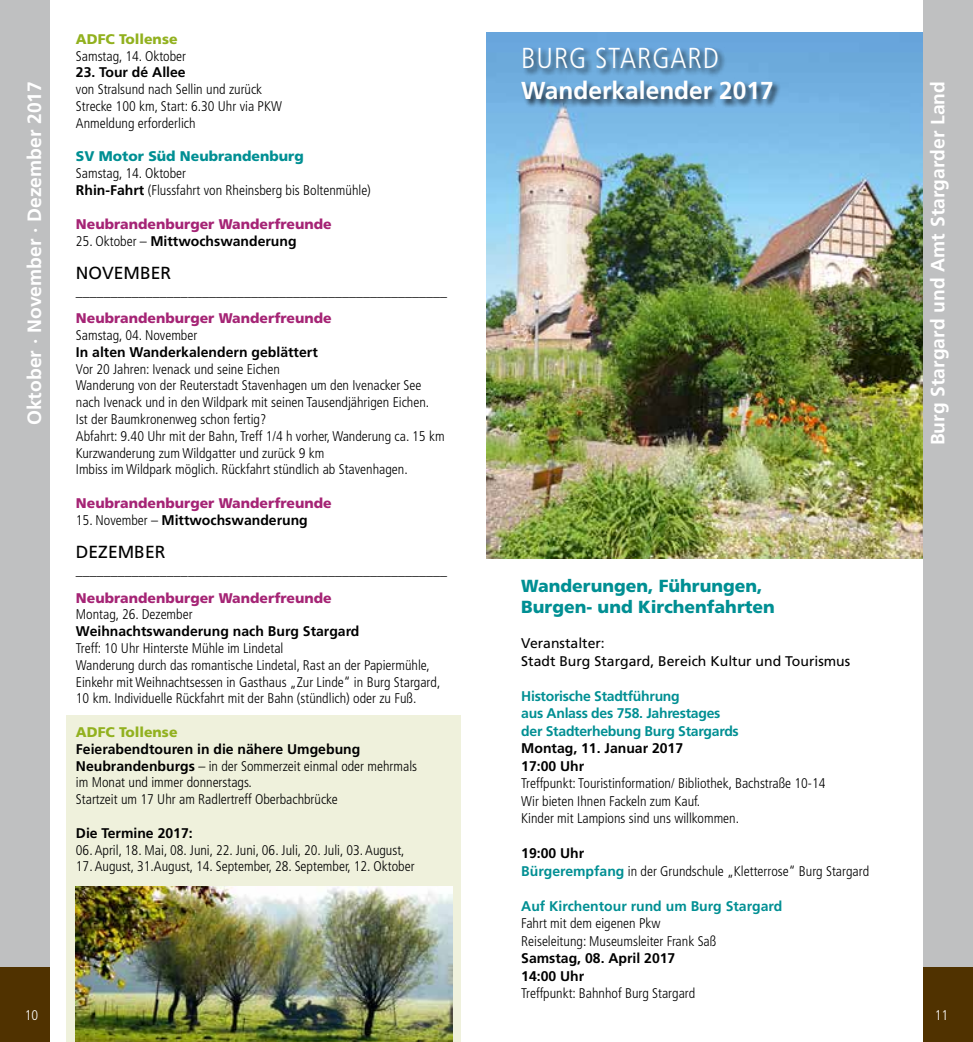
<style>
.page{position:relative;width:973px;height:1042px;background:#fff}
.page>*{position:absolute;margin:0;border:0;box-sizing:border-box;transform-origin:0 0}
.t1{font:300 condensed 28.88px "Frutiger";color:#fff}
.t2{font:700 24.5px "Frutiger";color:#fff}
.t3{font:700 19.25px "Frutiger";color:#fff}
.t4{font:900 17.5px/21px "Frutiger";color:#008f93}
.t5{font:17.5px "Frutiger";color:#000}
.t6{font:300 condensed 14px/16.8px "Frutiger";color:#000}
.t7{font:700 14px/17.5px "Frutiger";color:#000}
.t8{font:14px/17.5px "Frutiger";color:#000}
.t9{font:900 14px "Frutiger";color:#a52475}
.t10{font:700 14px/17.5px "Frutiger";letter-spacing:-.02em;color:#008f93}
.t11{font:700 14px "Frutiger";color:#008f93}
.t12{font:900 14px "Frutiger";color:#92b11f}
.t13{font:900 14px "Frutiger";color:#008f93}
.t14{font:300 condensed 14px "Frutiger";color:#fff}
.s1{font-weight:700;font-stretch:normal}
.s2{font-weight:300;font-stretch:condensed}
.s3{font-weight:700;font-stretch:normal;color:#008f93}
</style>
<div class="page">
<div style="left:66px;top:716px;width:395px;height:326px;background:#eff1dc"></div>
<img style="left:486px;top:32px;width:437px;height:526px">
<div style="left:0;top:0;width:50px;height:1042px;background:#bfc0c1"></div>
<div style="left:923px;top:0;width:49px;height:1042px;background:#bfc0c1"></div>
<div style="left:923px;top:967px;width:49px;height:75px;background:#503200"></div>
<div style="left:0;top:967px;width:49px;height:75px;background:#503200"></div>
<div style="left:520px;top:46px;width:261px;height:62px;background:#000;opacity:.75"></div>
<img style="left:76px;top:886px;width:377px;height:156px">
<p class="t12" style="left:76px;top:30px;width:103px">ADFC Tollense</p>
<p class="t6" style="left:76px;top:48px;width:112px">Samstag, 14. Oktober</p>
<p class="t7" style="left:76px;top:64px;width:111px">23. Tour dé Allee</p>
<p class="t6" style="left:76px;top:81px;width:207px">von Stralsund nach Sellin und zurück<br>Strecke 100 km, Start: 6.30 Uhr via PKW<br>Anmeldung erforderlich</p>
<p class="t13" style="left:76px;top:148px;width:229px">SV Motor Süd Neubrandenburg</p>
<p class="t6" style="left:76px;top:165px;width:296px">Samstag, 14. Oktober<br><span class="s1">Rhin-Fahrt</span> (Flussfahrt von Rheinsberg bis Boltenmühle)</p>
<p class="t9" style="left:76px;top:215px;width:257px">Neubrandenburger Wanderfreunde</p>
<p class="t7" style="left:76px;top:232px;width:222px"><span class="s2">25. Oktober –</span> Mittwochswanderung</p>
<p class="t5" style="left:76px;top:263px;width:97px">November</p>
<p class="t8" style="left:76px;top:282px;width:372px">_____________________________________________________</p>
<p class="t9" style="left:76px;top:310px;width:257px">Neubrandenburger Wanderfreunde</p>
<p class="t6" style="left:76px;top:327px;width:123px">Samstag, 04. November</p>
<p class="t7" style="left:76px;top:343px;width:243px">In alten Wanderkalendern geblättert</p>
<p class="t6" style="left:76px;top:360px;width:370px">Vor 20 Jahren: Ivenack und seine Eichen<br>Wanderung von der Reuterstadt Stavenhagen um den Ivenacker See nach Ivenack und in den Wildpark mit seinen Tausendjährigen Eichen.<br>Ist der Baumkronenweg schon fertig?<br>Abfahrt: 9.40 Uhr mit der Bahn, Treff 1/4 h vorher, Wanderung ca. 15 km Kurzwanderung zum Wildgatter und zurück 9 km<br>Imbiss im Wildpark möglich. Rückfahrt stündlich ab Stavenhagen.</p>
<p class="t9" style="left:76px;top:495px;width:257px">Neubrandenburger Wanderfreunde</p>
<p class="t7" style="left:76px;top:511px;width:233px"><span class="s2">15. November –</span> Mittwochswanderung</p>
<p class="t5" style="left:76px;top:542px;width:91px">Dezember</p>
<p class="t8" style="left:76px;top:562px;width:372px">_____________________________________________________</p>
<p class="t9" style="left:76px;top:589px;width:257px">Neubrandenburger Wanderfreunde</p>
<p class="t6" style="left:76px;top:606px;width:118px">Montag, 26. Dezember</p>
<p class="t7" style="left:76px;top:622px;width:285px">Weihnachtswanderung nach Burg Stargard</p>
<p class="t6" style="left:76px;top:640px;width:366px">Treff: 10 Uhr Hinterste Mühle im Lindetal<br>Wanderung durch das romantische Lindetal, Rast an der Papiermühle, Einkehr mit Weihnachtsessen in Gasthaus „Zur Linde“ in Burg Stargard, 10 km. Individuelle Rückfahrt mit der Bahn (stündlich) oder zu Fuß.</p>
<p class="t12" style="left:76px;top:723px;width:103px">ADFC Tollense</p>
<p class="t6" style="left:76px;top:741px;width:342px"><span class="s1">Feierabendtouren in die nähere Umgebung Neubrandenburgs</span> – in der Sommerzeit einmal oder mehrmals im Monat und immer donnerstags.<br>Startzeit um 17 Uhr am Radlertreff Oberbachbrücke</p>
<p class="t7" style="left:76px;top:824px;width:118px">Die Termine 2017:</p>
<p class="t6" style="left:76px;top:841px;width:330px">06. April, 18. Mai, 08. Juni, 22. Juni, 06. Juli, 20. Juli, 03. August,</p>
<p class="t6" style="left:76px;top:858px;width:340px">17. August, 31.August, 14. September, 28. September, 12. Oktober</p>
<h1 class="t1" style="left:521px;top:41px;width:32px">Burg</h1>
<h1 class="t1" style="left:595px;top:41px;width:30px">Stargard</h1>
<h2 class="t2" style="left:521px;top:76px;width:254px">Wanderkalender 2017</h2>
<h3 class="t3" style="left:23px;top:425px;width:345px;rotate:-90deg">Oktober · November · Dezember 2017</h3>
<h3 class="t3" style="left:926px;top:445px;width:366px;rotate:-90deg">Burg Stargard und Amt Stargarder Land</h3>
<p class="t4" style="left:521px;top:575px;width:255px">Wanderungen, Führungen,<br>Burgen- und Kirchenfahrten</p>
<p class="t8" style="left:521px;top:635px;width:330px">Veranstalter:<br>Stadt B urg Stargard, Bereich Kultur und Tourismus</p>
<p class="t10" style="left:521px;top:687px;width:219px">Historische Stadtführung<br>aus Anlass des 758. Jahrestages der Stadterhebung Burg Stargards</p>
<p class="t7" style="left:521px;top:740px;width:163px">Montag, 11. Januar 2017<br>17:00 Uhr</p>
<p class="t6" style="left:521px;top:775px;width:306px;line-height:17.5px">Treffpunkt: Touristinformation/ Bibliothek, Bachstraße 10-14<br>Wir bieten Ihnen Fackeln zum Kauf.<br>Kinder mit Lampions sind uns willkommen.</p>
<p class="t6" style="left:521px;top:845px;width:349px;line-height:17.5px"><span class="s1">19:00 Uhr<br></span><span class="s3">Bürgerempfang</span> in der Grundschule „Kletterrose“ Burg Stargard</p>
<p class="t11" style="left:521px;top:898px;width:262px">Auf Kirchentour rund um Burg Stargard</p>
<p class="t6" style="left:521px;top:915px;width:196px;line-height:17.5px">Fahrt mit dem eigenen Pkw<br>Reiseleitung: Museumsleiter Frank Saß</p>
<p class="t7" style="left:521px;top:950px;width:156px">Samstag, 08. April 2017<br>14:00 Uhr</p>
<p class="t6" style="left:521px;top:985px;width:175px">Treffpunkt: Bahnhof Burg Stargard</p>
<p class="t14" style="left:25px;top:1007px;width:15px">10</p>
<p class="t14" style="left:934px;top:1007px;width:15px">11</p>
</div>
